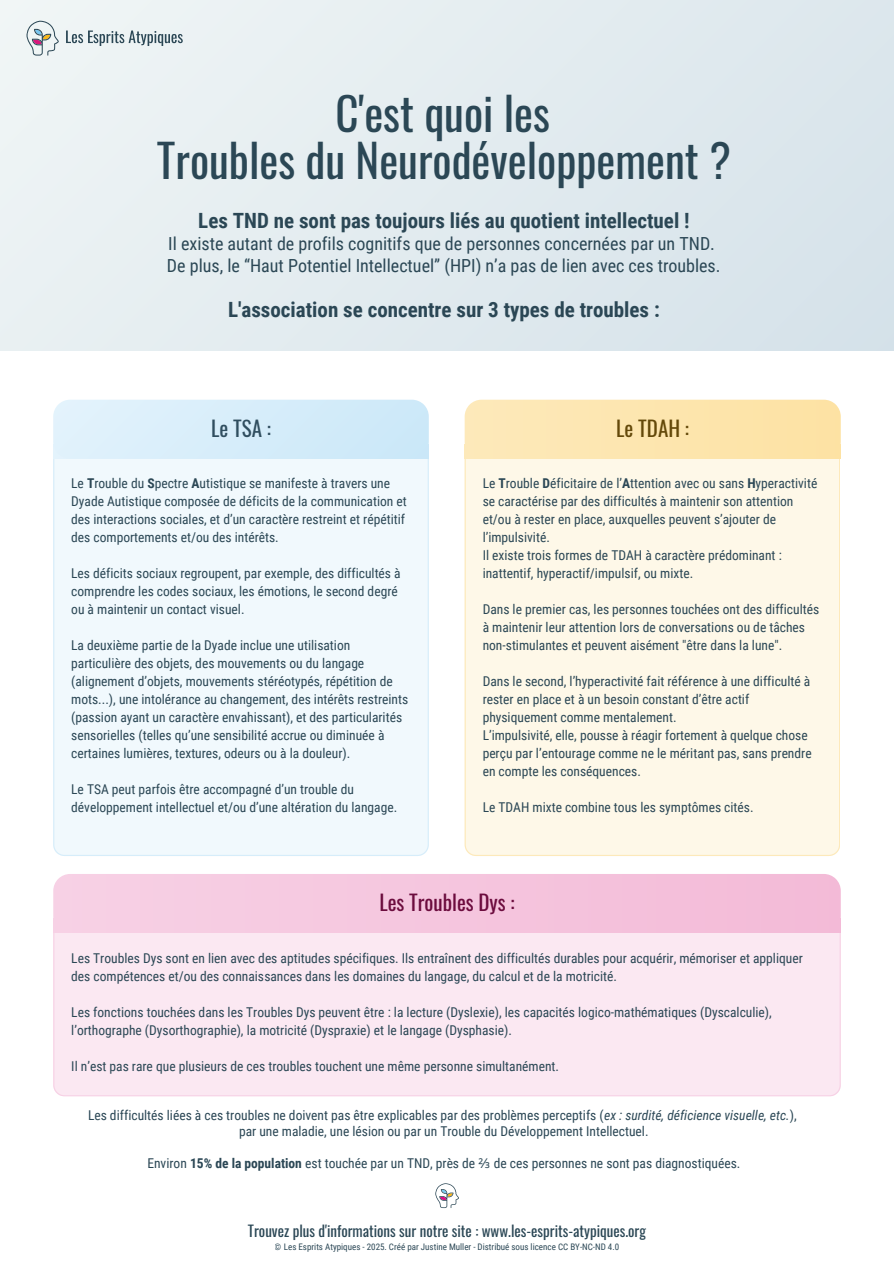
<style>
.page{position:relative;width:894px;height:1264px;background:#fff}
.page>*{position:absolute;margin:0;border:0;box-sizing:border-box;transform-origin:0 0}
.t1{font:45px/47.2px "Oswald";color:#2b4755;text-align:center}
.t2{font:700 21px "Roboto Condensed";color:#2b4755}
.t3{font:21px "Oswald";color:#6c0c3e}
.t4{font:21px "Oswald";color:#64490a}
.t5{font:21px "Oswald";color:#304e5f}
.t6{font:18px/21.5px "Roboto Condensed";color:#2b4755}
.t7{font:15px "Oswald";color:#2b4755}
.t8{font:13.5px/18px "Roboto Condensed";color:#2b4755}
.t9{font:9px "Roboto Condensed";color:#2b4755}
.s1{font-weight:700}
.s2{font-style:italic}
.s3{font-family:"Noto Sans"}
</style>
<div class="page">
<div style="left:0;top:0;width:893px;height:350px;background:#e3ecef"></div>
<svg style="left:27px;top:21px;width:32px;height:35px"></svg>
<svg style="left:66px;top:31px;width:117px;height:15px"></svg>
<svg style="left:435px;top:1183px;width:24px;height:24px"></svg>
<div style="left:53px;top:458px;width:375px;height:398px;background:#f1f9fd"></div>
<div style="left:464px;top:458px;width:375px;height:398px;background:#fef8e8"></div>
<div style="left:464px;top:399px;width:376px;height:59px;background:#fde6af"></div>
<div style="left:53px;top:932px;width:787px;height:164px;background:#fbe8f2"></div>
<div style="left:53px;top:399px;width:375px;height:59px;background:#d7edfa"></div>
<div style="left:53px;top:874px;width:787px;height:58px;background:#f5c6de"></div>
<h1 class="t1" style="left:157px;top:88px;width:575px">C'est quoi les<br>Troubles du Neurodéveloppement ?</h1>
<h2 class="t2" style="left:198px;top:208px;width:492px">Les TND ne sont pas toujours liés au quotient intellectuel !</h2>
<h3 class="t6" style="left:167px;top:233px;width:555px">Il existe autant de profils cognitifs que de personnes concernées par un TND.<br>De plus, le “Haut Potentiel Intellectuel” (HPI) n’a pas de lien avec ces troubles.</h3>
<h2 class="t2" style="left:228px;top:297px;width:433px">L'association se concentre sur 3 types de troubles :</h2>
<h2 class="t5" style="left:211px;top:412px;width:61px">Le TSA :</h2>
<p class="t8" style="left:71px;top:474px;width:337px">Le <span class="s1">T</span>rouble du <span class="s1">S</span>pectre <span class="s1">A</span>utistique se manifeste à travers une Dyade Autistique composée de déficits de la communication et des interactions sociales, et d’un caractère restreint et répétitif des comportements et/ou des intérêts.</p>
<p class="t8" style="left:71px;top:564px;width:331px">Les déficits sociaux regroupent, par exemple, des difficultés à comprendre les codes sociaux, les émotions, le second degré ou à maintenir un contact visuel.</p>
<p class="t8" style="left:71px;top:636px;width:338px">La deuxième partie de la Dyade inclue une utilisation particulière des objets, des mouvements ou du langage (alignement d’objets, mouvements stéréotypés, répétition de mots...), une intolérance au changement, des intérêts restreints (passion ayant un caractère envahissant), et des particularités sensorielles (telles qu’une sensibilité accrue ou diminuée à certaines lumières, textures, odeurs ou à la douleur).</p>
<p class="t8" style="left:71px;top:780px;width:327px">Le TSA peut parfois être accompagné d’un trouble du développement intellectuel et/ou d’une altération du langage.</p>
<h2 class="t4" style="left:616px;top:412px;width:74px">Le TDAH :</h2>
<p class="t8" style="left:482px;top:474px;width:336px">Le <span class="s1">T</span>rouble <span class="s1">D</span>éficitaire de l’<span class="s1">A</span>ttention avec ou sans <span class="s1">H</span>yperactivité se caractérise par des difficultés à maintenir son attention et/ou à rester en place, auxquelles peuvent s’ajouter de l’impulsivité.<br>Il existe trois formes de TDAH à caractère prédominant : inattentif, hyperactif/impulsif, ou mixte.</p>
<p class="t8" style="left:482px;top:600px;width:338px">Dans le premier cas, les personnes touchées ont des difficultés à maintenir leur attention lors de conversations ou de tâches non-stimulantes et peuvent aisément "être dans la lune".</p>
<p class="t8" style="left:482px;top:672px;width:330px">Dans le second, l’hyperactivité fait référence à une difficulté à rester en place et à un besoin constant d’être actif physiquement comme mentalement.<br>L’impulsivité, elle, pousse à réagir fortement à quelque chose perçu par l’entourage comme ne le méritant pas, sans prendre en compte les conséquences.</p>
<p class="t8" style="left:482px;top:798px;width:272px">Le TDAH mixte combine tous les symptômes cités.</p>
<h2 class="t3" style="left:379px;top:886px;width:137px">Les Troubles Dys :</h2>
<p class="t8" style="left:71px;top:949px;width:732px">Les Troubles Dys sont en lien avec des aptitudes spécifiques. Ils entraînent des difficultés durables pour acquérir, mémoriser et appliquer des compétences et/ou des connaissances dans les domaines du langage, du calcul et de la motricité.</p>
<p class="t8" style="left:71px;top:1003px;width:702px">Les fonctions touchées dans les Troubles Dys peuvent être : la lecture (Dyslexie), les capacités logico-mathématiques (Dyscalculie), l’orthographe (Dysorthographie), la motricité (Dyspraxie) et le langage (Dysphasie).</p>
<p class="t8" style="left:71px;top:1057px;width:489px">Il n’est pas rare que plusieurs de ces troubles touchent une même personne simultanément.</p>
<p class="t8" style="left:88px;top:1107px;width:710px;line-height:15.8px;text-align:center">Les difficultés liées à ces troubles ne doivent pas être explicables par des problèmes perceptifs (<span class="s2">ex : surdité, déficience visuelle, etc.</span>), par une maladie, une lésion ou par un Trouble du Développement Intellectuel.</p>
<p class="t8" style="left:147px;top:1153px;width:594px">Environ <span class="s1">15% de la population</span> est touchée par un TND, près de <span class="s3">⅔</span> de ces personnes ne sont pas diagnostiquées.</p>
<p class="t7" style="left:248px;top:1218px;width:399px">Trouvez plus d'informations sur notre site : www.les-esprits-atypiques.org</p>
<p class="t9" style="left:274px;top:1241px;width:346px">© Les Esprits Atypiques - 2025. Créé par Justine Muller - Distribué sous licence CC BY-NC-ND 4.0</p>
</div>
